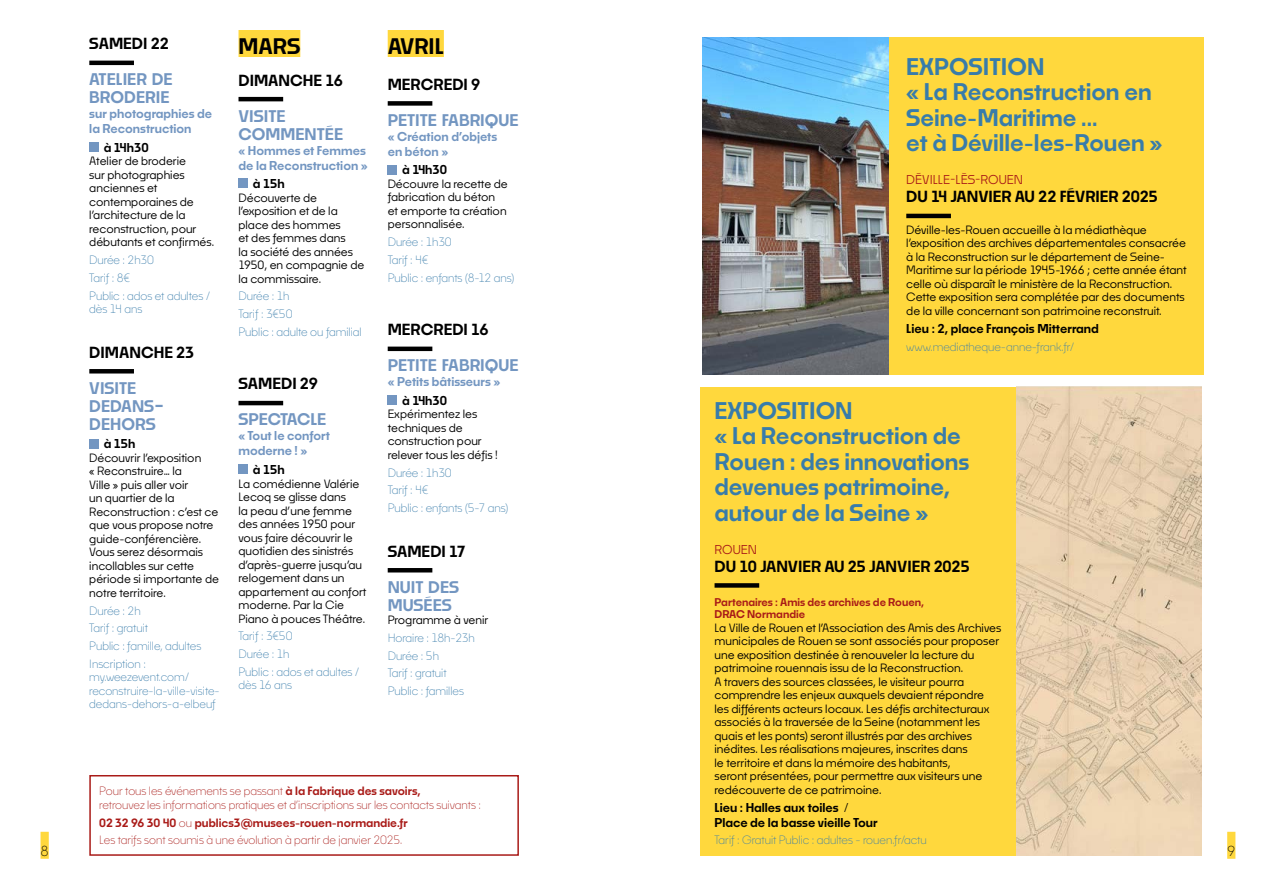
<style>
.page{position:relative;width:1276px;height:893px;background:#fff}
.page>*{position:absolute;margin:0;border:0;box-sizing:border-box;transform-origin:0 0}
.t1{font:600 22.5px/25.5px "Noka";color:#387caa}
.t2{font:600 21px "Noka";color:#000}
.t3{font:600 15.75px/18px "Noka";color:#7396c1}
.t4{font:600 15px "Noka";color:#000}
.t5{font:300 13.5px "Noka";color:#000}
.t6{font:600 12px/15px "Noka";color:#7396c1}
.t7{font:600 12px/14.4px "Noka";color:#000}
.t8{font:500 12px "Noka";color:#a91b18}
.t9{font:500 11.25px/13.5px "Noka";color:#000}
.t10{font:300 11.25px/17.7px "Noka";color:#387caa}
.t11{font:300 11.25px/13.5px "Noka";color:#a91b18}
.t12{font:600 10.5px/12px "Noka";color:#a91b18}
.s1{font-size:22.5px}
.s2{font-weight:600}
</style>
<div class="page">
<hr style="left:89px;top:61px;width:45px;height:4px;background:#000">
<div style="left:89px;top:143px;width:10px;height:9px;background:#7396c1"></div>
<hr style="left:89px;top:369px;width:45px;height:4px;background:#000">
<div style="left:89px;top:439px;width:10px;height:9px;background:#7396c1"></div>
<div style="left:238px;top:30px;width:62px;height:27px;background:#ffd83d"></div>
<hr style="left:238px;top:97px;width:45px;height:4px;background:#000">
<div style="left:238px;top:179px;width:10px;height:9px;background:#7396c1"></div>
<hr style="left:238px;top:401px;width:45px;height:4px;background:#000">
<div style="left:238px;top:465px;width:10px;height:9px;background:#7396c1"></div>
<div style="left:388px;top:30px;width:56px;height:27px;background:#ffd83d"></div>
<div style="left:388px;top:101px;width:44px;height:5px;background:#000"></div>
<div style="left:388px;top:165px;width:9px;height:9px;background:#7396c1"></div>
<hr style="left:388px;top:347px;width:44px;height:4px;background:#000">
<div style="left:388px;top:395px;width:9px;height:10px;background:#7396c1"></div>
<hr style="left:388px;top:568px;width:44px;height:4px;background:#000">
<div style="left:888px;top:37px;width:315px;height:337px;background:#ffd83d"></div>
<div style="left:41px;top:832px;width:8px;height:27px;background:#ffd83d"></div>
<div style="left:1227px;top:832px;width:8px;height:27px;background:#ffd83d"></div>
<img style="left:703px;top:37px;width:185px;height:337px">
<hr style="left:906px;top:214px;width:45px;height:4px;background:#000">
<div style="left:89px;top:775px;width:430px;height:81px;border:2px solid #a91b18"></div>
<div style="left:701px;top:387px;width:315px;height:469px;background:#ffd83d"></div>
<div style="left:714px;top:583px;width:45px;height:5px;background:#000"></div>
<img style="left:1016px;top:387px;width:185px;height:469px">
<h3 class="t4" style="left:89px;top:34px;width:81px">SAMEDI 22</h3>
<h3 class="t3" style="left:89px;top:70px;width:85px">ATELIER DE<br>BRODERIE</h3>
<p class="t6" style="left:89px;top:106px;width:124px">sur photographies de la Reconstruction</p>
<p class="t7" style="left:104px;top:140px;width:46px">à 14h30</p>
<p class="t9" style="left:89px;top:154px;width:126px">Atelier de broderie<br>sur photographies anciennes et contemporaines de l’architecture de la reconstruction, pour débutants et confirmés.</p>
<p class="t10" style="left:89px;top:251px;width:122px">Durée : 2h30<br>Tarif : 8€<br>Public : ados et adultes /</p>
<p class="t10" style="left:89px;top:300px;width:54px">dès 14 ans</p>
<h3 class="t4" style="left:89px;top:343px;width:106px">DIMANCHE 23</h3>
<h3 class="t3" style="left:89px;top:378px;width:76px">VISITE<br>DEDANS<span class="s1">-<br></span>DEHORS</h3>
<p class="t7" style="left:104px;top:436px;width:33px">à 15h</p>
<p class="t9" style="left:89px;top:451px;width:131px">Découvrir l’exposition<br>« Reconstruire… la<br>Ville » puis aller voir<br>un quartier de la<br>Reconstruction : c’est ce que vous propose notre guide-conférencière.<br>Vous serez désormais incollables sur cette période si importante de notre territoire.</p>
<p class="t10" style="left:89px;top:601px;width:113px">Durée : 2h<br>Tarif : gratuit<br>Public : famille, adultes<br>Inscription :</p>
<p class="t10" style="left:89px;top:670px;width:132px;line-height:13.5px">my.weezevent.com/ reconstruire-la-ville-visite&shy;dedans-dehors-a-elbeuf</p>
<h2 class="t2" style="left:238px;top:33px;width:63px">MARS</h2>
<h3 class="t4" style="left:238px;top:71px;width:106px">DIMANCHE 16</h3>
<h3 class="t3" style="left:238px;top:106px;width:106px">VISITE<br>COMMENTÉE</h3>
<p class="t6" style="left:238px;top:142px;width:131px">« Hommes et Femmes de la Reconstruction »</p>
<p class="t7" style="left:253px;top:176px;width:33px">à 15h</p>
<p class="t9" style="left:238px;top:191px;width:127px">Découverte de l’exposition et de la place des hommes<br>et des femmes dans<br>la société des années<br>1950, en compagnie de la commissaire.</p>
<p class="t10" style="left:238px;top:287px;width:125px">Durée : 1h<br>Tarif : 3€50<br>Public : adulte ou familial</p>
<h3 class="t4" style="left:238px;top:374px;width:81px">SAMEDI 29</h3>
<h3 class="t3" style="left:238px;top:410px;width:89px">SPECTACLE</h3>
<p class="t6" style="left:238px;top:428px;width:93px">« Tout le confort moderne ! »</p>
<p class="t7" style="left:253px;top:462px;width:33px">à 15h</p>
<p class="t9" style="left:238px;top:476px;width:129px">La comédienne Valérie<br>Lecoq se glisse dans<br>la peau d’une femme des années 1950 pour vous faire découvrir le quotidien des sinistrés d’après-guerre jusqu’au relogement dans un appartement au confort moderne. Par la Cie<br>Piano à pouces Théâtre.</p>
<p class="t10" style="left:238px;top:627px;width:122px">Tarif : 3€50<br>Durée : 1h<br>Public : ados et adultes /</p>
<p class="t10" style="left:238px;top:676px;width:55px">dès 16 ans</p>
<h2 class="t2" style="left:388px;top:33px;width:58px">AVRIL</h2>
<h3 class="t4" style="left:388px;top:75px;width:94px">MERCREDI 9</h3>
<h3 class="t3" style="left:388px;top:111px;width:132px">PETITE FABRIQUE</h3>
<p class="t6" style="left:388px;top:129px;width:111px">« Création d’objets en béton »</p>
<p class="t7" style="left:402px;top:163px;width:46px">à 14h30</p>
<p class="t9" style="left:388px;top:177px;width:122px">Découvre la recette de fabrication du béton et emporte ta création personnalisée.</p>
<p class="t10" style="left:388px;top:233px;width:128px">Durée : 1h30<br>Tarif : 4€<br>Public : enfants (8-12 ans)</p>
<h3 class="t4" style="left:388px;top:320px;width:102px">MERCREDI 16</h3>
<h3 class="t3" style="left:388px;top:356px;width:132px">PETITE FABRIQUE</h3>
<p class="t6" style="left:388px;top:374px;width:114px">« Petits bâtisseurs »</p>
<p class="t7" style="left:402px;top:393px;width:46px">à 14h30</p>
<p class="t9" style="left:388px;top:407px;width:112px">Expérimentez les techniques de construction pour relever tous les défis !</p>
<p class="t10" style="left:388px;top:463px;width:122px">Durée : 1h30<br>Tarif : 4€<br>Public : enfants (5-7 ans)</p>
<h3 class="t4" style="left:388px;top:542px;width:80px">SAMEDI 17</h3>
<h3 class="t3" style="left:388px;top:577px;width:73px">NUIT DES<br>MUSÉES</h3>
<p class="t9" style="left:388px;top:613px;width:102px">Programme à venir</p>
<p class="t10" style="left:388px;top:629px;width:89px">Horaire : 18h-23h<br>Durée : 5h<br>Tarif : gratuit<br>Public : familles</p>
<h1 class="t1" style="left:906px;top:53px;width:258px">EXPOSITION<br>« La Reconstruction en<br>Seine-Maritime ...<br>et à Déville-les-Rouen »</h1>
<p class="t8" style="left:906px;top:172px;width:118px">DÉVILLE-LÈS-ROUEN</p>
<h3 class="t4" style="left:906px;top:187px;width:253px">DU 14 JANVIER AU 22 FÉVRIER 2025</h3>
<p class="t9" style="left:906px;top:223px;width:282px">Déville-les-Rouen accueille à la médiathèque l’exposition des archives départementales consacrée à la Reconstruction sur le département de Seine-Maritime sur la période 1945-1966 ; cette année étant celle où disparaît le ministère de la Reconstruction.<br>Cette exposition sera complétée par des documents de la ville concernant son patrimoine reconstruit.</p>
<p class="t7" style="left:906px;top:322px;width:194px">Lieu : 2, place François Mitterrand</p>
<p class="t10" style="left:906px;top:338px;width:170px">www.mediatheque-anne-frank.fr/</p>
<h1 class="t1" style="left:714px;top:397px;width:256px">EXPOSITION<br>« La Reconstruction de<br>Rouen : des innovations devenues patrimoine, autour de la Seine »</h1>
<p class="t8" style="left:714px;top:542px;width:44px">ROUEN</p>
<h3 class="t4" style="left:714px;top:557px;width:257px">DU 10 JANVIER AU 25 JANVIER 2025</h3>
<p class="t12" style="left:714px;top:596px;width:211px">Partenaires : Amis des archives de Rouen,<br>DRAC Normandie</p>
<p class="t9" style="left:714px;top:620px;width:288px">La Ville de Rouen et l’Association des Amis des Archives municipales de Rouen se sont associés pour proposer une exposition destinée à renouveler la lecture du patrimoine rouennais issu de la Reconstruction.<br>A travers des sources classées, le visiteur pourra comprendre les enjeux auxquels devaient répondre<br>les différents acteurs locaux. Les défis architecturaux associés à la traversée de la Seine (notamment les quais et les ponts) seront illustrés par des archives inédites. Les réalisations majeures, inscrites dans<br>le territoire et dans la mémoire des habitants,<br>seront présentées, pour permettre aux visiteurs une redécouverte de ce patrimoine.</p>
<p class="t7" style="left:714px;top:800px;width:165px">Lieu : Halles aux toiles /<br>Place de la basse vieille Tour</p>
<p class="t10" style="left:714px;top:831px;width:214px">Tarif : Gratuit Public : adultes - rouen.fr/actu</p>
<p class="t11" style="left:99px;top:784px;width:383px">Pour tous les événements se passant <span class="s2">à la Fabrique des savoirs,<br></span>retrouvez les informations pratiques et d’inscriptions sur les contacts suivants :</p>
<p class="t11" style="left:99px;top:813px;width:310px;line-height:17.7px"><span class="s2">02 32 96 30 40</span> ou <span class="s2">publics3@musees-rouen-normandie.fr<br></span>Les tarifs sont soumis à une évolution à partir de janvier 2025.</p>
<p class="t5" style="left:41px;top:842px;width:10px">8</p>
<p class="t5" style="left:1227px;top:842px;width:10px">9</p>
</div>
